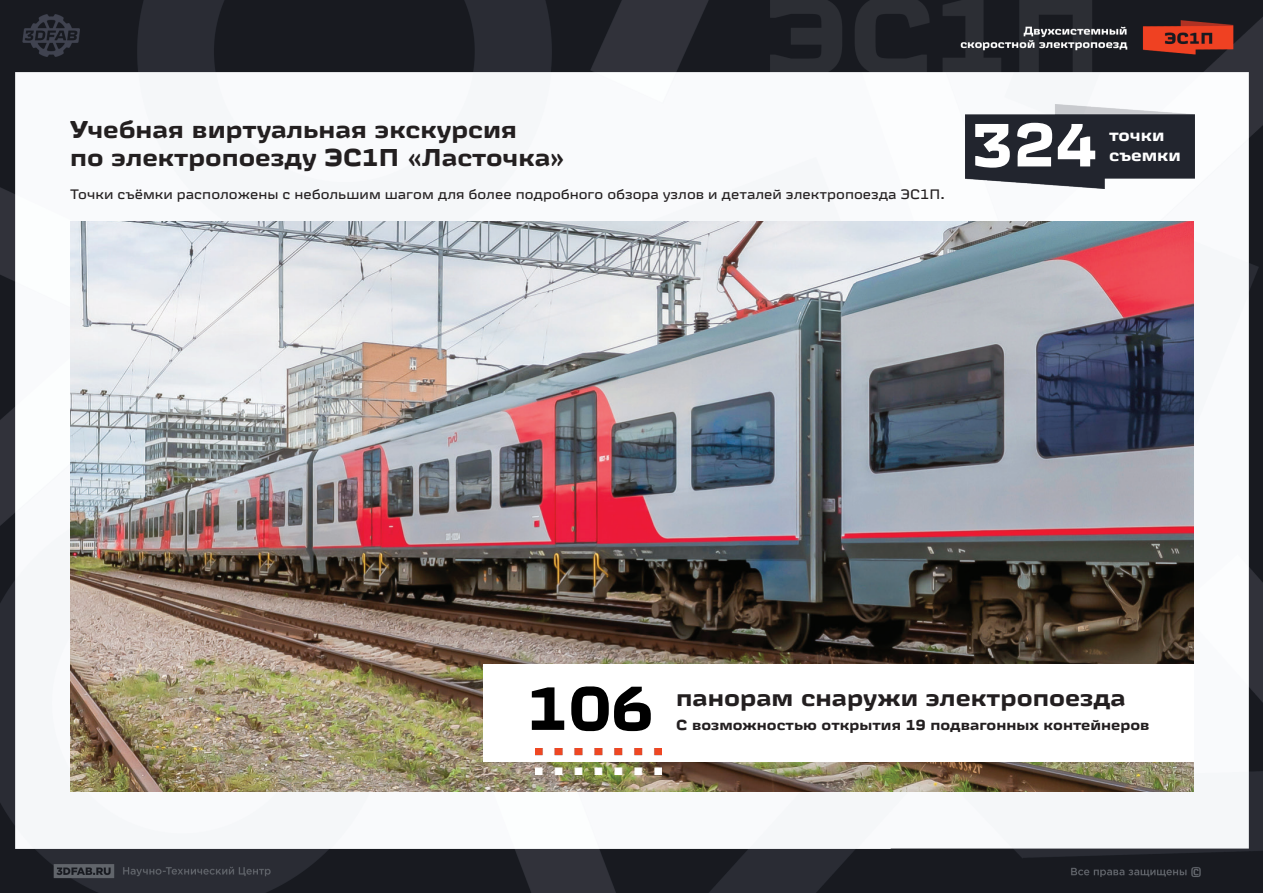
<style>
.page{position:relative;width:1263px;height:893px;background:#fff}
.page>*{position:absolute;margin:0;border:0;box-sizing:border-box;transform-origin:0 0}
.t1{font:700 expanded 60px "Russian Rail G Pro";color:#fff}
.t2{font:700 expanded 60px "Russian Rail G Pro";color:#000}
.t3{font:700 expanded 24px/28.8px "Russian Rail G Pro";color:#231f20}
.t4{font:700 expanded 23.25px "Russian Rail G Pro";color:#231f20}
.t5{font:700 expanded 16.5px/19.8px "Russian Rail G Pro";color:#fff}
.t6{font:700 expanded 14.25px "Russian Rail G Pro";color:#231f20}
.t7{font:expanded 13.5px "Russian Rail G Pro";color:#231f20}
</style>
<div class="page">
<img style="left:0;top:0;width:1263px;height:893px">
<img style="left:70px;top:222px;width:1123px;height:570px">
<img style="left:965px;top:105px;width:229px;height:83px">
<div style="left:484px;top:664px;width:710px;height:97px;background:#fff"></div>
<img style="left:536px;top:748px;width:125px;height:27px">
<h2 class="t3" style="left:70px;top:114px;width:496px">Учебная виртуальная экскурсия<br>по электропоезду ЭС1П «Ласточка»</h2>
<h1 class="t1" style="left:971px;top:108px;width:127px">324</h1>
<p class="t5" style="left:1109px;top:125px;width:73px">точки съемки</p>
<p class="t7" style="left:70px;top:186px;width:876px">Точки съёмки расположены с небольшим шагом для более подробного обзора узлов и деталей электропоезда ЭС1П.</p>
<h1 class="t2" style="left:527px;top:671px;width:127px">106</h1>
<h3 class="t4" style="left:676px;top:683px;width:451px">панорам снаружи электропоезда</h3>
<p class="t6" style="left:676px;top:716px;width:475px">С возможностью открытия 19 подвагонных контейнеров</p>
</div>
